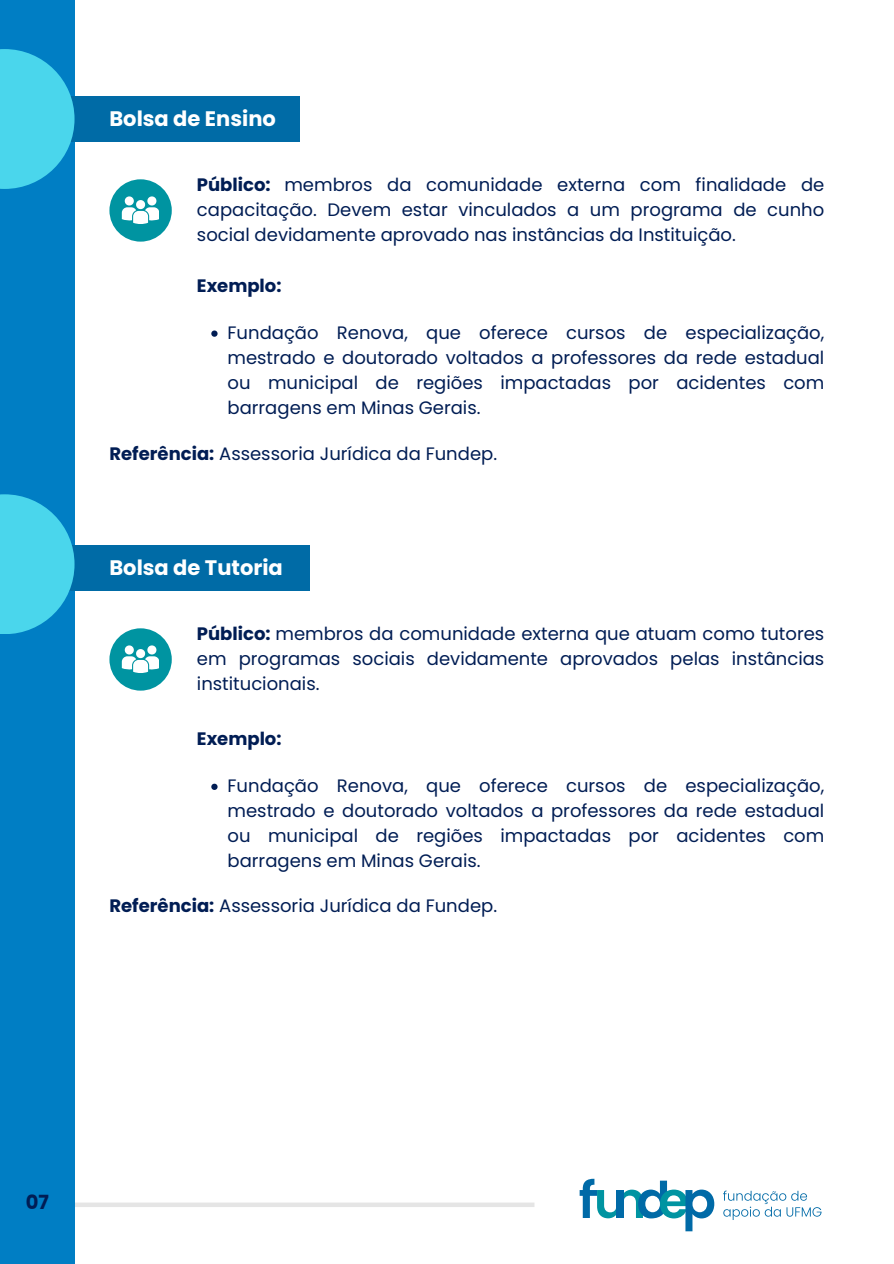
<style>
.page{position:relative;width:894px;height:1264px;background:#fff}
.page>*{position:absolute;margin:0;border:0;box-sizing:border-box;transform-origin:0 0}
.t1{font:700 21px "Poppins";color:#fff}
.t2{font:700 19.5px "Poppins";color:#011d54}
.t3{font:18px/25px "Poppins";color:#011d54;text-align:justify}
.t4{font:700 18px "Poppins";color:#011d54}
.s1{font-weight:700}
</style>
<div class="page">
<svg style="left:74px;top:1202px;width:460px;height:4px;fill:#e5e5e5"></svg>
<div style="left:0;top:0;width:74px;height:1263px;background:#007ec4"></div>
<div style="left:109px;top:628px;width:63px;height:62px;background:#0094a1;border-radius:50%"></div>
<svg style="left:122px;top:645px;width:37px;height:28px"></svg>
<div style="left:0;top:545px;width:310px;height:45px;background:#006ba6"></div>
<svg style="left:211px;top:783px;width:6px;height:7px"></svg>
<div style="left:0;top:97px;width:299px;height:45px;background:#006ba6"></div>
<svg style="left:723px;top:1190px;width:98px;height:29px"></svg>
<svg style="left:579px;top:1178px;width:135px;height:53px"></svg>
<div style="left:109px;top:179px;width:63px;height:63px;background:#0094a1;border-radius:50%"></div>
<svg style="left:122px;top:196px;width:37px;height:28px"></svg>
<svg style="left:0;top:494px;width:74px;height:140px;fill:#4ad6ec"></svg>
<svg style="left:211px;top:330px;width:6px;height:7px"></svg>
<svg style="left:0;top:49px;width:74px;height:140px;fill:#4ad6ec"></svg>
<p class="t1" style="left:109px;top:104px;width:168px">Bolsa de Ensino</p>
<p class="t3" style="left:197px;top:173px;width:628px"><span class="s1">Público:</span> membros da comunidade externa com finalidade de capacitação. Devem estar vinculados a um programa de cunho social devidamente aprovado nas instâncias da Instituição.</p>
<p class="t4" style="left:197px;top:273px;width:86px">Exemplo:</p>
<p class="t3" style="left:227px;top:320px;width:598px">Fundação Renova, que oferece cursos de especialização, mestrado e doutorado voltados a professores da rede estadual ou municipal de regiões impactadas por acidentes com barragens em Minas Gerais.</p>
<p class="t3" style="left:109px;top:441px;width:389px"><span class="s1">Referência:</span> Assessoria Jurídica da Fundep.</p>
<p class="t1" style="left:109px;top:552px;width:175px">Bolsa de Tutoria</p>
<h1 class="t3" style="left:197px;top:621px;width:628px"><span class="s1">Público:</span> membros da comunidade externa que atuam como tutores em programas sociais devidamente aprovados pelas instâncias institucionais.</h1>
<p class="t4" style="left:197px;top:726px;width:86px">Exemplo:</p>
<h2 class="t3" style="left:227px;top:773px;width:598px">Fundação Renova, que oferece cursos de especialização, mestrado e doutorado voltados a professores da rede estadual ou municipal de regiões impactadas por acidentes com barragens em Minas Gerais.</h2>
<p class="t3" style="left:109px;top:893px;width:389px"><span class="s1">Referência:</span> Assessoria Jurídica da Fundep.</p>
<h1 class="t2" style="left:26px;top:1188px;width:25px">07</h1>
</div>
